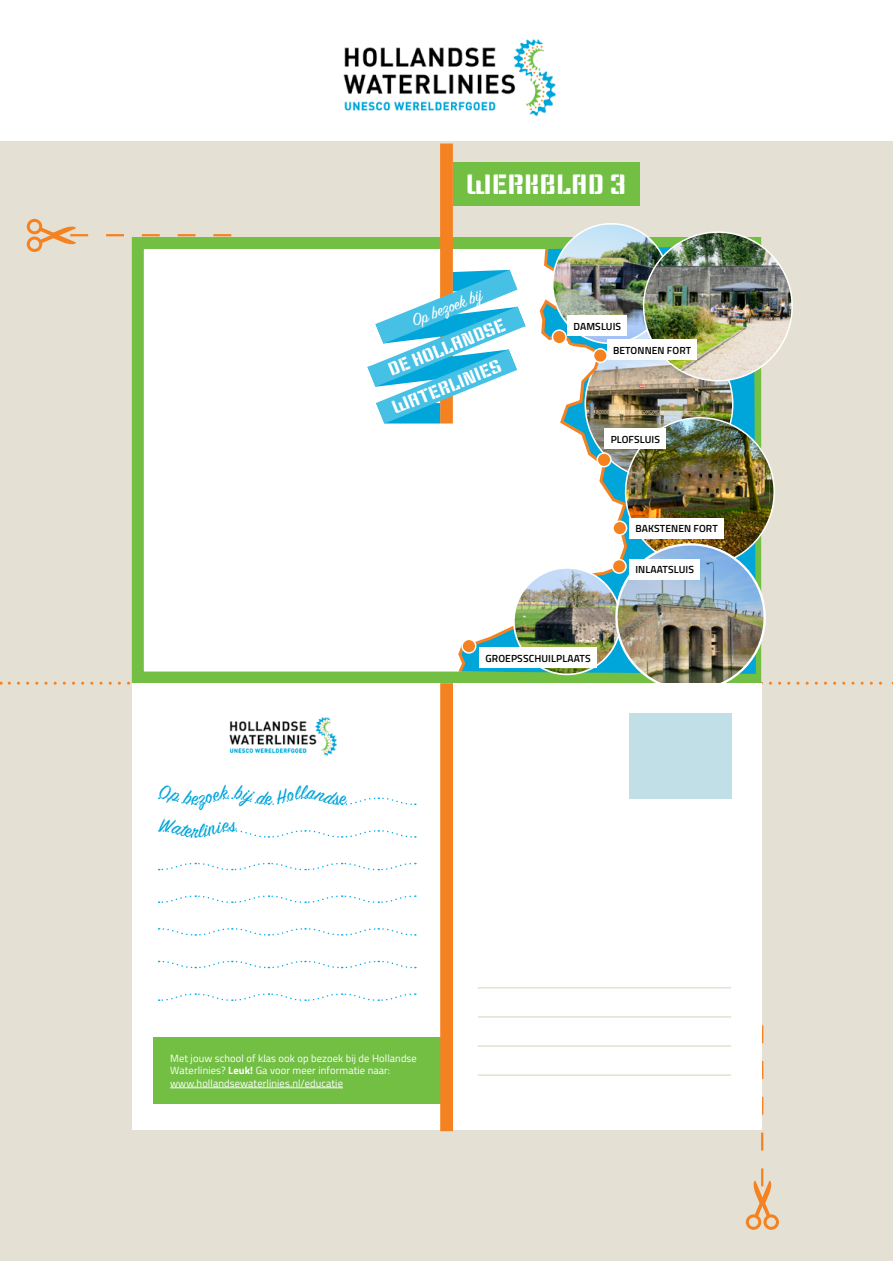
<style>
.page{position:relative;width:893px;height:1263px;background:#fff}
.page>*{position:absolute;margin:0;border:0;box-sizing:border-box;transform-origin:0 0}
.t1{font:27px "Keania One";color:#fff}
.t2{font:18px/36.5px "Keania One";color:#fff}
.t3{font:18px "Sign Painter House Script";color:#fff}
.t4{font:10.5px/12.6px "Titillium Web";letter-spacing:.01em;color:#fff}
.t5{font:600 10.35px "Titillium Web";letter-spacing:.01em;color:#000}
.s1{font-weight:700}
</style>
<div class="page">
<div style="left:0;top:141px;width:893px;height:1120px;background:#e4e0d3"></div>
<img style="left:343px;top:39px;width:213px;height:78px">
<div style="left:453px;top:163px;width:186px;height:43px;background:#72bf44"></div>
<div style="left:746px;top:1214px;width:15px;height:16px;border:3px solid #f58220;border-radius:50%"></div>
<div style="left:763px;top:1214px;width:16px;height:16px;border:3px solid #f58220;border-radius:50%"></div>
<svg style="left:753px;top:1025px;width:19px;height:191px"></svg>
<div style="left:440px;top:144px;width:13px;height:279px;background:#f58220"></div>
<img style="left:9px;top:218px;width:884px;height:475px">
<div style="left:132px;top:683px;width:629px;height:447px;background:#fff"></div>
<div style="left:153px;top:1037px;width:287px;height:67px;background:#72bf44"></div>
<hr style="left:170px;top:1087px;width:173px;height:1px;background:#fff">
<div style="left:629px;top:713px;width:102px;height:85px;background:#c0dfe7"></div>
<img style="left:229px;top:717px;width:108px;height:39px">
<svg style="left:159px;top:928px;width:257px;height:8px"></svg>
<svg style="left:159px;top:862px;width:257px;height:9px"></svg>
<svg style="left:159px;top:960px;width:257px;height:9px"></svg>
<svg style="left:159px;top:895px;width:257px;height:8px"></svg>
<svg style="left:159px;top:993px;width:257px;height:8px"></svg>
<hr style="left:478px;top:987px;width:253px;height:1px;background:#e4e0d3">
<hr style="left:478px;top:1016px;width:253px;height:2px;background:#e4e0d3">
<hr style="left:478px;top:1045px;width:253px;height:2px;background:#e4e0d3">
<hr style="left:478px;top:1074px;width:253px;height:2px;background:#e4e0d3">
<div style="left:440px;top:683px;width:13px;height:448px;background:#f58220"></div>
<svg style="left:159px;top:797px;width:257px;height:8px"></svg>
<svg style="left:159px;top:830px;width:257px;height:8px"></svg>
<h1 class="t1" style="left:466px;top:167px;width:162px">WERKBLAD 3</h1>
<h2 class="t3" style="left:408px;top:311px;width:75px;rotate:-22deg">Op bezoek bij</h2>
<h2 class="t2" style="left:372px;top:357px;width:136px;text-indent:11px;rotate:-22deg">DE HOLLANDSE<br>WATERLINIES</h2>
<p class="t5" style="left:574px;top:318px;width:49px">DAMSLUIS</p>
<p class="t5" style="left:613px;top:342px;width:80px">BETONNEN FORT</p>
<p class="t5" style="left:611px;top:432px;width:51px">PLOFSLUIS</p>
<p class="t5" style="left:635px;top:521px;width:84px">BAKSTENEN FORT</p>
<p class="t5" style="left:635px;top:562px;width:60px">INLAATSLUIS</p>
<p class="t5" style="left:485px;top:650px;width:107px">GROEPSSCHUILPLAATS</p>
<p class="t4" style="left:170px;top:1051px;width:248px">Met jouw school of klas ook op bezoek bij de Hollandse<br>Waterlinies? <span class="s1">Leuk!</span> Ga voor meer informatie naar: www.hollandsewaterlinies.nl/educatie</p>
</div>
